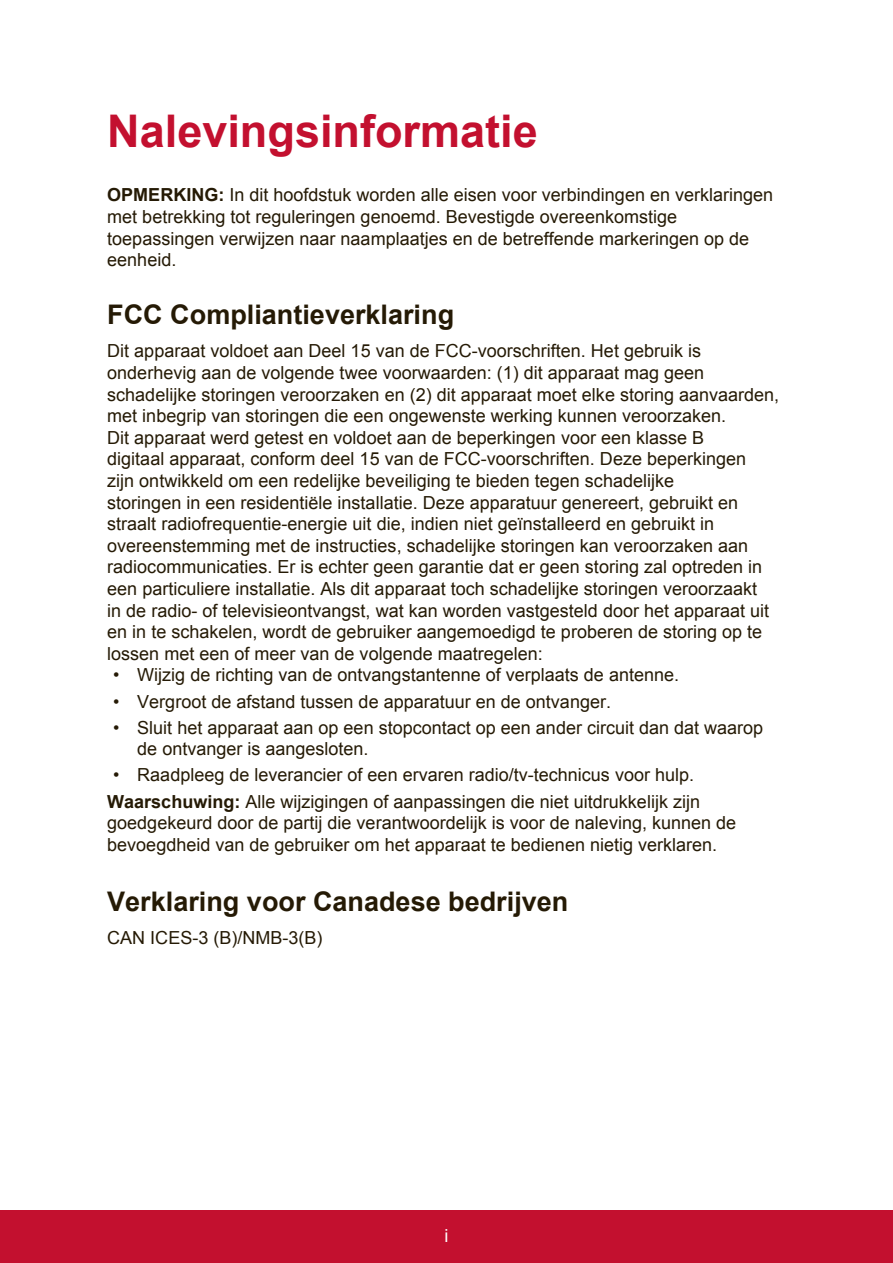
<style>
.page{position:relative;width:893px;height:1263px;background:#fff}
.page>*{position:absolute;margin:0;border:0;box-sizing:border-box;transform-origin:0 0}
.t1{font:700 45px "Arial";color:#c3102f}
.t2{font:700 27px "Arial";color:#251a05}
.t3{font:18px/21.6px "Arial";color:#251a05}
.t4{font:18px "Arial";color:#fff}
.s1{font-weight:700}
</style>
<div class="page">
<div style="left:0;top:1210px;width:892px;height:53px;background:#c3102f"></div>
<h1 class="t1" style="left:107px;top:101px;width:432px">Nalevingsinformatie</h1>
<p class="t3" style="left:107px;top:184px;width:667px"><span class="s1">OPMERKING:</span> In dit hoofdstuk worden alle eisen voor verbindingen en verklaringen met betrekking tot reguleringen genoemd. Bevestigde overeenkomstige toepassingen verwijzen naar naamplaatjes en de betreffende markeringen op de eenheid.</p>
<h2 class="t2" style="left:107px;top:296px;width:348px">FCC Compliantieverklaring</h2>
<p class="t3" style="left:107px;top:340px;width:673px">Dit apparaat voldoet aan Deel 15 van de FCC-voorschriften. Het gebruik is onderhevig aan de volgende twee voorwaarden: (1) dit apparaat mag geen schadelijke storingen veroorzaken en (2) dit apparaat moet elke storing aanvaarden, met inbegrip van storingen die een ongewenste werking kunnen veroorzaken.<br>Dit apparaat werd getest en voldoet aan de beperkingen voor een klasse B<br>digitaal apparaat, conform deel 15 van de FCC-voorschriften. Deze beperkingen<br>zijn ontwikkeld om een redelijke beveiliging te bieden tegen schadelijke<br>storingen in een residentiële installatie. Deze apparatuur genereert, gebruikt en straalt radiofrequentie-energie uit die, indien niet geïnstalleerd en gebruikt in overeenstemming met de instructies, schadelijke storingen kan veroorzaken aan radiocommunicaties. Er is echter geen garantie dat er geen storing zal optreden in een particuliere installatie. Als dit apparaat toch schadelijke storingen veroorzaakt<br>in de radio- of televisieontvangst, wat kan worden vastgesteld door het apparaat uit en in te schakelen, wordt de gebruiker aangemoedigd te proberen de storing op te lossen met een of meer van de volgende maatregelen:</p>
<p class="t3" style="left:113px;top:664px;width:567px">• Wijzig de richting van de ontvangstantenne of verplaats de antenne.</p>
<p class="t3" style="left:113px;top:690px;width:499px">• Vergroot de afstand tussen de apparatuur en de ontvanger.</p>
<p class="t3" style="left:137px;top:716px;width:627px;text-indent:-24px">• Sluit het apparaat aan op een stopcontact op een ander circuit dan dat waarop de ontvanger is aangesloten.</p>
<p class="t3" style="left:107px;top:762px;width:594px;line-height:26.1px;text-align:center">• Raadpleeg de leverancier of een ervaren radio/tv-technicus voor hulp.<br><span class="s1">Waarschuwing:</span> Alle wijzigingen of aanpassingen die niet uitdrukkelijk zijn</p>
<p class="t3" style="left:107px;top:812px;width:630px">goedgekeurd door de partij die verantwoordelijk is voor de naleving, kunnen de bevoegdheid van de gebruiker om het apparaat te bedienen nietig verklaren.</p>
<h2 class="t2" style="left:107px;top:883px;width:462px">Verklaring voor Canadese bedrijven</h2>
<p class="t3" style="left:107px;top:927px;width:217px">CAN ICES-3 (B)/NMB-3(B)</p>
<p class="t4" style="left:444px;top:1223px;width:5px">i</p>
</div>
